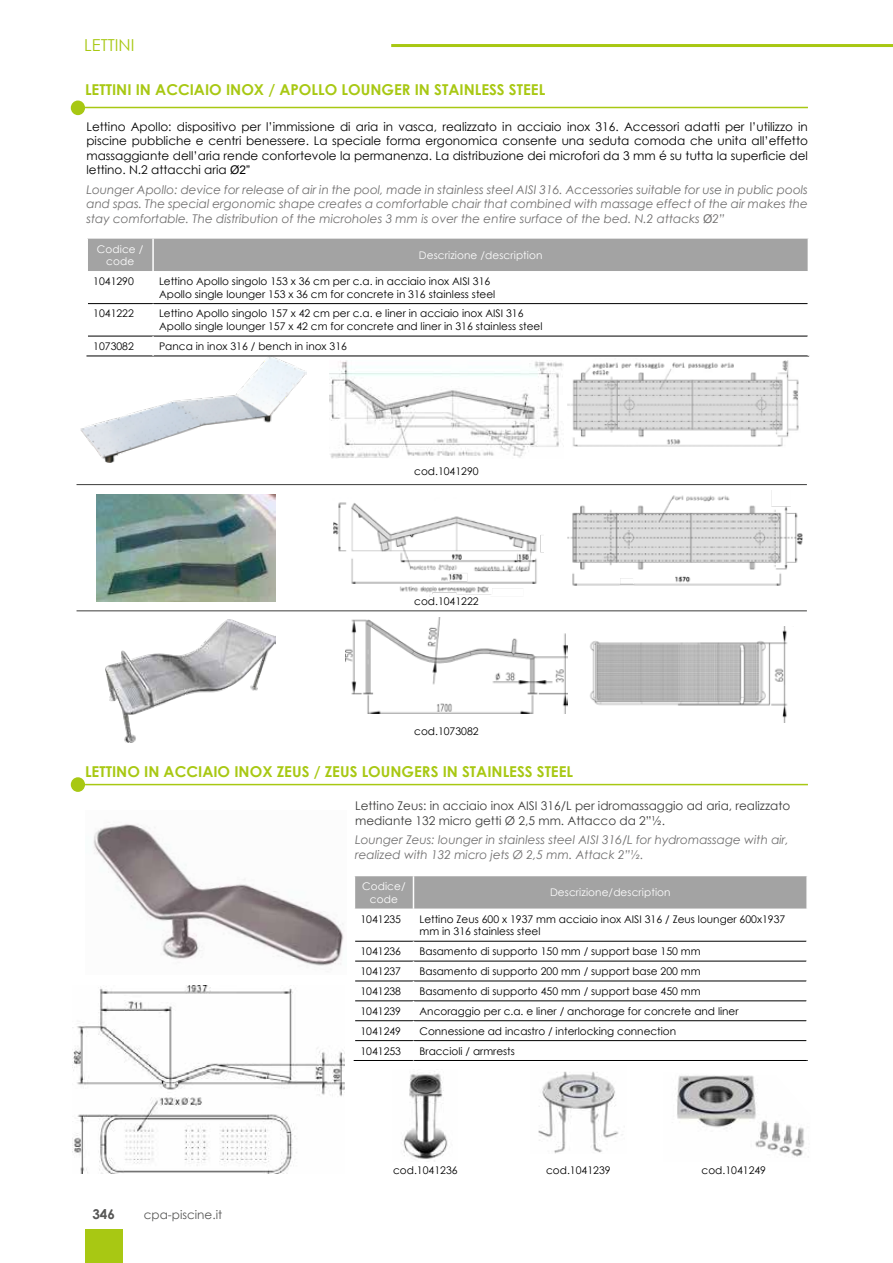
<style>
.page{position:relative;width:893px;height:1263px;background:#fff}
.page>*{position:absolute;margin:0;border:0;box-sizing:border-box;transform-origin:0 0}
.t1{font:16.5px "Century Gothic";color:#a8c813}
.t2{font:700 15px "Century Gothic";color:#a8c813}
.t3{font:700 13.5px "Century Gothic";color:#575756}
.t4{font:italic 12px/14.4px "Century Gothic";color:#706f6f}
.t5{font:12px/14.4px "Century Gothic";color:#000;text-align:justify}
.t6{font:12px/14.4px "Century Gothic";color:#3c3c3b}
.t7{font:12px "Century Gothic";color:#575756}
.t8{font:10.5px/12.6px "Century Gothic";color:#000}
.t9{font:10.5px/12.6px "Century Gothic";letter-spacing:.01em;color:#fff;text-align:center}
.s1{font-family:"Arial"}
.s2{font-family:"Arial";font-style:normal}
</style>
<div class="page">
<div style="left:85px;top:1229px;width:37px;height:34px;background:#a8c813"></div>
<hr style="left:391px;top:44px;width:502px;height:3px;background:#a8c813">
<img style="left:538px;top:1071px;width:85px;height:83px">
<img style="left:403px;top:1071px;width:45px;height:90px">
<img style="left:675px;top:1075px;width:131px;height:82px">
<hr style="left:85px;top:107px;width:723px;height:1px;background:#a8c813">
<hr style="left:85px;top:784px;width:723px;height:1px;background:#a8c813">
<img style="left:72px;top:986px;width:272px;height:188px">
<img style="left:81px;top:357px;width:226px;height:105px">
<img style="left:333px;top:502px;width:210px;height:94px">
<img style="left:568px;top:491px;width:235px;height:95px">
<img style="left:93px;top:824px;width:251px;height:142px">
<img style="left:105px;top:619px;width:171px;height:124px">
<img style="left:96px;top:495px;width:180px;height:106px">
<img style="left:568px;top:360px;width:231px;height:87px">
<img style="left:330px;top:361px;width:233px;height:97px">
<hr style="left:77px;top:484px;width:730px;height:1px;background:#3c3c3b">
<hr style="left:77px;top:611px;width:730px;height:1px;background:#3c3c3b">
<img style="left:345px;top:617px;width:223px;height:96px">
<img style="left:590px;top:626px;width:197px;height:97px">
<div style="left:71px;top:101px;width:14px;height:14px;background:#a8c813;border-radius:50%"></div>
<div style="left:71px;top:777px;width:14px;height:15px;background:#a8c813;border-radius:50%"></div>
<svg style="left:355px;top:876px;width:451px;height:33px;background:#a5a5a5"></svg>
<svg style="left:355px;top:940px;width:451px;height:102px"></svg>
<hr style="left:413px;top:876px;width:1px;height:33px;background:#fff">
<hr style="left:354px;top:1060px;width:59px;height:1px;background:#000">
<hr style="left:413px;top:1060px;width:395px;height:1px;background:#000">
<hr style="left:413px;top:909px;width:1px;height:32px;background:#fff">
<hr style="left:355px;top:941px;width:58px;height:1px;background:#000">
<hr style="left:413px;top:941px;width:393px;height:1px;background:#000">
<hr style="left:355px;top:961px;width:58px;height:1px;background:#000">
<hr style="left:413px;top:961px;width:393px;height:1px;background:#000">
<hr style="left:355px;top:981px;width:58px;height:1px;background:#000">
<hr style="left:413px;top:981px;width:393px;height:1px;background:#000">
<hr style="left:355px;top:1000px;width:58px;height:1px;background:#000">
<hr style="left:413px;top:1000px;width:393px;height:1px;background:#000">
<hr style="left:355px;top:1020px;width:58px;height:1px;background:#000">
<hr style="left:413px;top:1020px;width:393px;height:1px;background:#000">
<hr style="left:355px;top:1040px;width:58px;height:1px;background:#000">
<hr style="left:413px;top:1040px;width:393px;height:1px;background:#000">
<svg style="left:413px;top:941px;width:1px;height:101px"></svg>
<div style="left:88px;top:239px;width:720px;height:32px;background:#a3a3a3"></div>
<svg style="left:88px;top:304px;width:720px;height:52px"></svg>
<hr style="left:86px;top:356px;width:67px;height:1px;background:#000">
<hr style="left:153px;top:356px;width:656px;height:1px;background:#000">
<hr style="left:152px;top:239px;width:2px;height:32px;background:#fff">
<hr style="left:88px;top:303px;width:65px;height:1px;background:#000">
<hr style="left:153px;top:303px;width:655px;height:1px;background:#000">
<hr style="left:152px;top:304px;width:2px;height:32px;background:#fff">
<hr style="left:88px;top:336px;width:65px;height:1px;background:#000">
<hr style="left:153px;top:336px;width:655px;height:1px;background:#000">
<hr style="left:152px;top:336px;width:2px;height:20px;background:#fff">
<h1 class="t1" style="left:84px;top:34px;width:52px">LETTINI</h1>
<h2 class="t2" style="left:85px;top:79px;width:462px">LETTINI IN ACCIAIO INOX / APOLLO LOUNGER IN STAINLESS STEEL</h2>
<p class="t5" style="left:86px;top:119px;width:723px">Lettino Apollo: dispositivo per l’immissione di aria in vasca, realizzato in acciaio inox 316. Accessori adatti per l’utilizzo in piscine pubbliche e centri benessere. La speciale forma ergonomica consente una seduta comoda che unita all’effetto massaggiante dell’aria rende confortevole la permanenza. La distribuzione dei microfori da 3 mm é su tutta la superficie del lettino. N.2 attacchi aria <span class="s1">Ø2”</span></p>
<p class="t4" style="left:86px;top:182px;width:723px;text-align:justify">Lounger Apollo: device for release of air in the pool, made in stainless steel AISI 316. Accessories suitable for use in public pools and spas. The special ergonomic shape creates a comfortable chair that combined with massage effect of the air makes the stay comfortable. The distribution of the microholes 3 mm is over the entire surface of the bed. N.2 attacks <span class="s2">Ø</span>2”</p>
<p class="t9" style="left:97px;top:242px;width:48px">Codice / code</p>
<p class="t9" style="left:419px;top:249px;width:125px">Descrizione /description</p>
<p class="t8" style="left:93px;top:275px;width:42px">1041290</p>
<p class="t8" style="left:159px;top:275px;width:338px">Lettino Apollo singolo 153 x 36 cm per c.a. in acciaio inox AISI 316<br>Apollo single lounger 153 x 36 cm for concrete in 316 stainless steel</p>
<p class="t8" style="left:93px;top:307px;width:42px">1041222</p>
<p class="t8" style="left:159px;top:307px;width:385px">Lettino Apollo singolo 157 x 42 cm per c.a. e liner in acciaio inox AISI 316<br>Apollo single lounger 157 x 42 cm for concrete and liner in 316 stainless steel</p>
<p class="t8" style="left:93px;top:340px;width:42px">1073082</p>
<p class="t8" style="left:159px;top:340px;width:189px">Panca in inox 316 / bench in inox 316</p>
<p class="t8" style="left:414px;top:464px;width:66px">cod.1041290</p>
<p class="t8" style="left:414px;top:595px;width:66px">cod.1041222</p>
<p class="t8" style="left:414px;top:725px;width:66px">cod.1073082</p>
<h2 class="t2" style="left:85px;top:760px;width:490px">LETTINO IN ACCIAIO INOX ZEUS / ZEUS LOUNGERS IN STAINLESS STEEL</h2>
<p class="t6" style="left:355px;top:798px;width:437px">Lettino Zeus: in acciaio inox AISI 316/L per idromassaggio ad aria, realizzato mediante 132 micro getti Ø 2,5 mm. Attacco da 2”½.</p>
<p class="t4" style="left:355px;top:832px;width:435px">Lounger Zeus: lounger in stainless steel AISI 316/L for hydromassage with air, realized with 132 micro jets Ø 2,5 mm. Attack 2”½.</p>
<p class="t9" style="left:362px;top:880px;width:45px">Codice/ code</p>
<p class="t9" style="left:550px;top:886px;width:122px">Descrizione/description</p>
<p class="t8" style="left:360px;top:912px;width:42px">1041235</p>
<p class="t8" style="left:419px;top:912px;width:367px">Lettino Zeus 600 x 1937 mm acciaio inox AISI 316 / Zeus lounger 600x1937 mm in 316 stainless steel</p>
<p class="t8" style="left:360px;top:945px;width:42px">1041236</p>
<p class="t8" style="left:419px;top:945px;width:283px">Basamento di supporto 150 mm / support base 150 mm</p>
<p class="t8" style="left:360px;top:965px;width:42px">1041237</p>
<p class="t8" style="left:419px;top:965px;width:283px">Basamento di supporto 200 mm / support base 200 mm</p>
<p class="t8" style="left:360px;top:984px;width:42px">1041238</p>
<p class="t8" style="left:419px;top:984px;width:283px">Basamento di supporto 450 mm / support base 450 mm</p>
<p class="t8" style="left:360px;top:1004px;width:42px">1041239</p>
<p class="t8" style="left:419px;top:1004px;width:321px">Ancoraggio per c.a. e liner / anchorage for concrete and liner</p>
<p class="t8" style="left:360px;top:1024px;width:42px">1041249</p>
<p class="t8" style="left:419px;top:1024px;width:258px">Connessione ad incastro / interlocking connection</p>
<p class="t8" style="left:360px;top:1044px;width:42px">1041253</p>
<p class="t8" style="left:419px;top:1044px;width:97px">Braccioli / armrests</p>
<p class="t3" style="left:92px;top:1204px;width:24px">346</p>
<p class="t7" style="left:144px;top:1206px;width:80px">cpa-piscine.it</p>
<p class="t8" style="left:393px;top:1163px;width:66px">cod.1041236</p>
<p class="t8" style="left:546px;top:1163px;width:66px">cod.1041239</p>
<p class="t8" style="left:702px;top:1163px;width:66px">cod.1041249</p>
</div>
